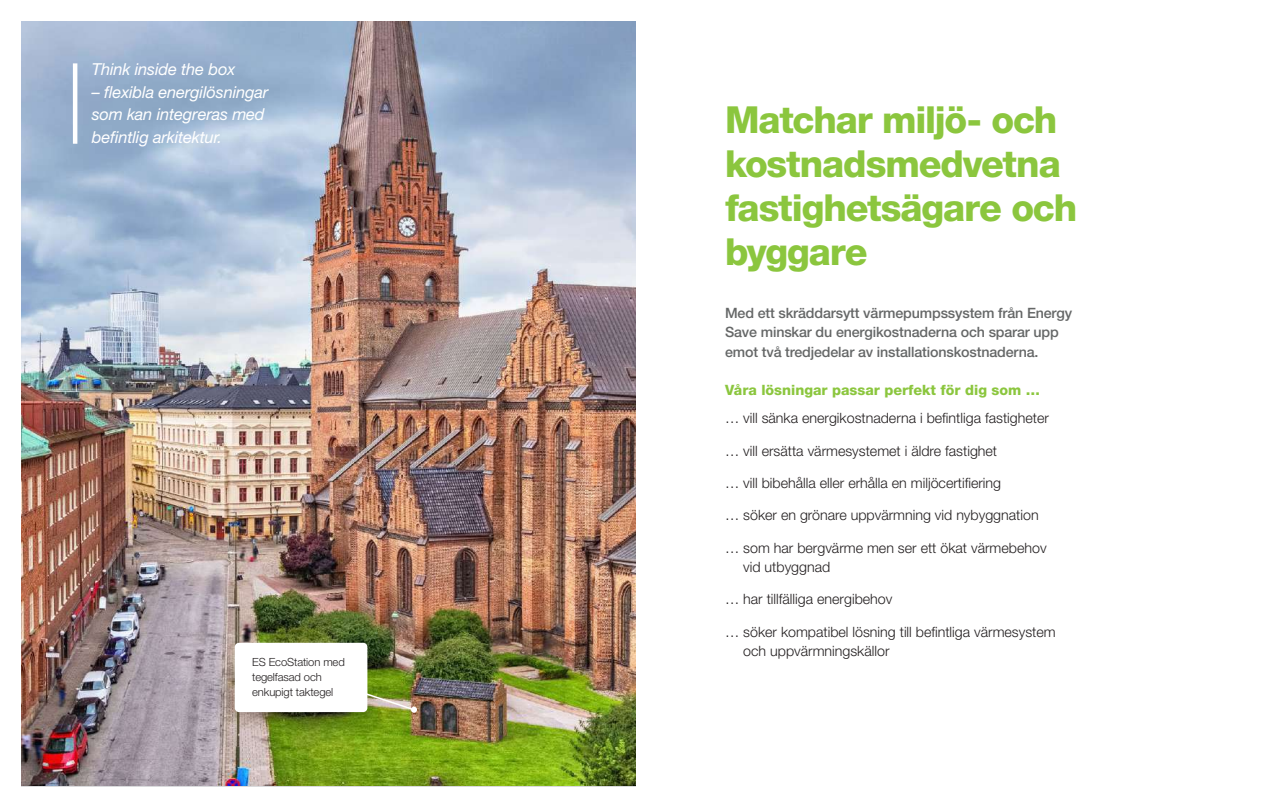
<style>
.page{position:relative;width:1263px;height:808px;background:#fff}
.page>*{position:absolute;margin:0;border:0;box-sizing:border-box;transform-origin:0 0}
.t1{font:800 37.35px/44.1px "Helvetica Neue LT Std";letter-spacing:-.03em;color:#8bc63e}
.t2{font:italic 16.5px/22.5px "Helvetica Neue LT Std";letter-spacing:-.01em;color:#fff}
.t3{font:300 14.25px/19.5px "Helvetica Neue LT Std";color:#231f20}
.t4{font:500 14.25px/19.5px "Helvetica Neue LT Std";letter-spacing:-.01em;color:#656767}
.t5{font:800 14.25px "Helvetica Neue LT Std";color:#8bc63e}
.t6{font:300 11.25px/15px "Helvetica Neue LT Std";letter-spacing:-.01em;color:#231f20}
</style>
<div class="page">
<img style="left:21px;top:21px;width:615px;height:765px">
<hr style="left:73px;top:63px;width:4px;height:81px;background:#fff">
<div style="left:235px;top:643px;width:132px;height:69px;background:#fff;border-radius:4px"></div>
<img style="left:314px;top:675px;width:103px;height:38px">
<p class="t2" style="left:92px;top:58px;width:145px">Think inside the box</p>
<p class="t2" style="left:92px;top:80px;width:178px">– flexibla energilösningar som kan integreras med befintlig arkitektur.</p>
<p class="t6" style="left:252px;top:654px;width:94px">ES EcoStation med tegelfasad och enkupigt taktegel</p>
<h1 class="t1" style="left:725px;top:97px;width:354px">Matchar miljö- och kostnadsmedvetna fastighetsägare och byggare</h1>
<p class="t4" style="left:725px;top:303px;width:349px">Med ett skräddarsytt värmepumpssystem från Energy<br>Save minskar du energikostnaderna och sparar upp emot två tredjedelar av installationskostnaderna.</p>
<p class="t5" style="left:725px;top:382px;width:317px">Våra lösningar passar perfekt för dig som …</p>
<p class="t3" style="left:725px;top:408px;width:325px">… vill sänka energikostnaderna i befintliga fastigheter</p>
<p class="t3" style="left:725px;top:441px;width:274px">… vill ersätta värmesystemet i äldre fastighet</p>
<p class="t3" style="left:725px;top:473px;width:278px">… vill bibehålla eller erhålla en miljöcertifiering</p>
<p class="t3" style="left:725px;top:505px;width:315px">… söker en grönare uppvärmning vid nybyggnation</p>
<p class="t3" style="left:743px;top:537px;width:305px;text-indent:-18px">… som har bergvärme men ser ett ökat värmebehov vid utbyggnad</p>
<p class="t3" style="left:725px;top:589px;width:169px">… har tillfälliga energibehov</p>
<p class="t3" style="left:743px;top:621px;width:314px;text-indent:-18px">… söker kompatibel lösning till befintliga värmesystem och uppvärmningskällor</p>
</div>
